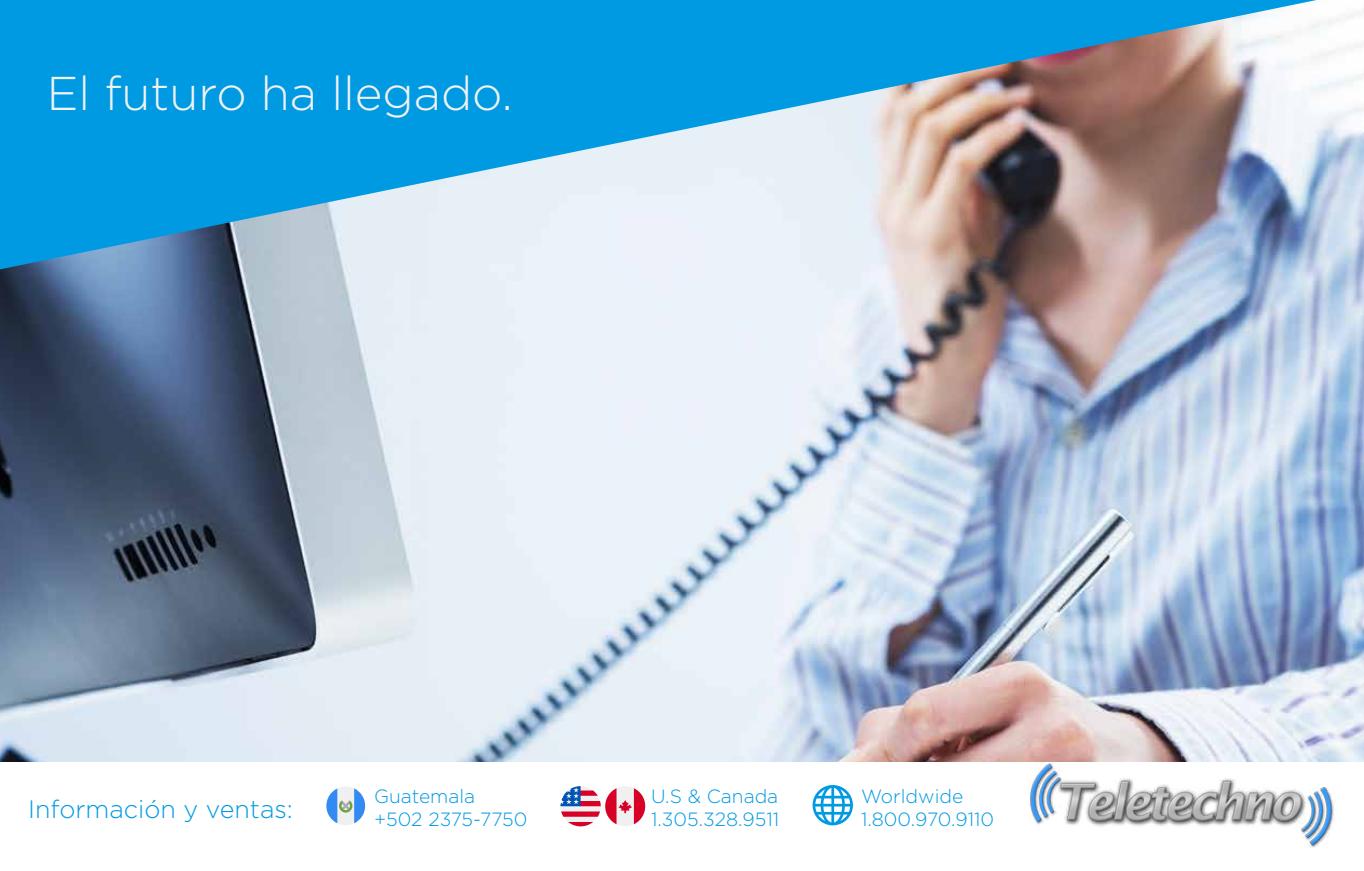
<style>
.page{position:relative;width:1364px;height:871px;background:#fff}
.page>*{position:absolute;margin:0;border:0;box-sizing:border-box;transform-origin:0 0}
.t1{font:300 47.4px "Gotham";color:#f1f2f2}
.t2{font:300 25.2px "Gotham";color:#009ae3}
.t3{font:300 19.2px/23px "Gotham";color:#009ae3}
</style>
<div class="page">
<img style="left:0;top:0;width:1364px;height:762px">
<svg style="left:0;top:0;width:1316px;height:269px;background:#5fa9cf"></svg>
<img style="left:1029px;top:763px;width:305px;height:85px">
<div style="left:326px;top:786px;width:39px;height:39px;background:#f0f0f0;border-radius:50%"></div>
<svg style="left:326px;top:788px;width:39px;height:35px"></svg>
<svg style="left:560px;top:786px;width:85px;height:40px"></svg>
<svg style="left:812px;top:785px;width:41px;height:40px"></svg>
<h1 class="t1" style="left:47px;top:68px;width:467px">El futuro ha llegado.</h1>
<h2 class="t2" style="left:28px;top:795px;width:266px">Información y ventas:</h2>
<p class="t3" style="left:374px;top:784px;width:155px">Guatemala +502 2375-7750</p>
<p class="t3" style="left:651px;top:784px;width:130px">U.S &amp; Canada<br>1.305.328.9511</p>
<p class="t3" style="left:861px;top:784px;width:135px">Worldwide<br>1.800.970.9110</p>
</div>
